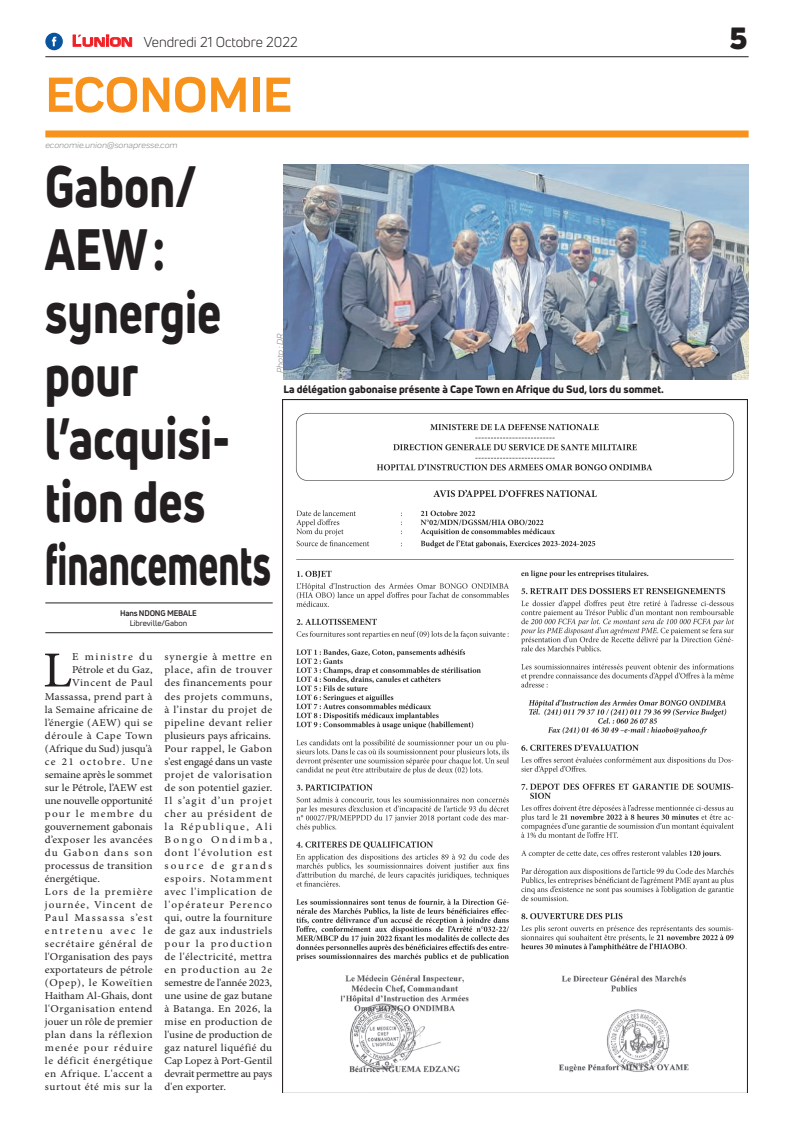
<style>
.page{position:relative;width:794px;height:1129px;background:#fff}
.page>*{position:absolute;margin:0;border:0;box-sizing:border-box;transform-origin:0 0}
.t1{font:800 57px/63px "Uni Neue";color:#231f20;scale:.8 1}
.t2{font:700 51px "Praktika";color:#f7931d}
.t3{font:50.5px "Minion Pro";color:#231f20;scale:1.07 1}
.t4{font:900 30px "Uni Neue";color:#231f20}
.t5{font:14px "Uni Neue";color:#231f20}
.t6{font:10.5px/13px "Minion Pro";letter-spacing:.025em;color:#231f20;text-align:justify;scale:1.07 1}
.t7{font:800 10.5px "Uni Neue";color:#231f20}
.t8{font:10.5px "Minion Pro";letter-spacing:.055em;color:#231f20;scale:1.07 1}
.t9{font:10.5px "Minion Pro";color:#231f20;scale:1.07 1}
.t10{font:10.5px "Minion Pro";letter-spacing:-.01em;color:#231f20;scale:1.07 1}
.t11{font:10.5px "Minion Pro";letter-spacing:-.005em;color:#231f20;scale:1.07 1}
.t12{font:10.5px "Minion Pro";letter-spacing:.045em;color:#231f20;scale:1.07 1}
.t13{font:10.5px "Minion Pro";letter-spacing:.09em;color:#231f20;scale:1.07 1}
.t14{font:10.5px "Minion Pro";letter-spacing:.11em;color:#231f20;scale:1.07 1}
.t15{font:10.5px "Minion Pro";letter-spacing:.095em;color:#231f20;scale:1.07 1}
.t16{font:10.5px "Minion Pro";letter-spacing:-.025em;color:#231f20;scale:1.07 1}
.t17{font:10.5px "Minion Pro";letter-spacing:-.015em;color:#231f20;scale:1.07 1}
.t18{font:10.5px "Minion Pro";letter-spacing:.07em;color:#231f20;scale:1.07 1}
.t19{font:10.5px "Minion Pro";letter-spacing:.06em;color:#231f20;scale:1.07 1}
.t20{font:10.5px "Minion Pro";letter-spacing:.05em;color:#231f20;scale:1.07 1}
.t21{font:10.5px "Minion Pro";letter-spacing:.165em;color:#231f20;scale:1.07 1}
.t22{font:10.5px "Minion Pro";letter-spacing:.1em;color:#231f20;scale:1.07 1}
.t23{font:10.5px "Minion Pro";letter-spacing:.13em;color:#231f20;scale:1.07 1}
.t24{font:italic 9px "Praktika";color:#818386}
.t25{font:8px "Uni Neue";color:#231f20}
.t26{font:700 8px "Uni Neue";letter-spacing:-.02em;color:#231f20}
.s1{font-family:"Eurostile";font-weight:600;font-size:15px;color:#ee1d23}
.s2{font-family:"Eurostile";font-weight:600;font-size:11.4px;color:#ee1d23}
</style>
<div class="page">
<div style="left:45px;top:130px;width:703px;height:7px;background:#f7931d"></div>
<hr style="left:45px;top:56px;width:703px;height:1px;background:#231f20">
<svg style="left:72px;top:34px;width:60px;height:13px"></svg>
<div style="left:45px;top:33px;width:18px;height:17px;background:#08549e;border-radius:50%"></div>
<svg style="left:52px;top:37px;width:4px;height:9px"></svg>
<img style="left:282px;top:400px;width:465px;height:691px">
<hr style="left:45px;top:632px;width:228px;height:1px;background:#231f20">
<hr style="left:45px;top:602px;width:228px;height:1px;background:#231f20">
<img style="left:283px;top:164px;width:465px;height:215px">
<h3 class="t5" style="left:72px;top:33px;width:227px"><span class="s1">L</span><span class="s2">UNION</span> Vendredi 21 Octobre 2022</h3>
<h2 class="t2" style="left:45px;top:54px;width:248px">ECONOMIE</h2>
<p class="t24" style="left:45px;top:139px;width:134px">economie.union@sonapresse.com</p>
<h1 class="t1" style="left:45px;top:154px;width:284px">Gabon/<br>AEW: synergie pour l’acquisi&shy;tion des financements</h1>
<p class="t26" style="left:120px;top:608px;width:78px">Hans NDONG MEBALE</p>
<p class="t25" style="left:130px;top:618px;width:59px">Libreville/Gabon</p>
<p class="t24" style="left:274px;top:373px;width:41px;rotate:-90deg">Photo : DR</p>
<p class="t7" style="left:283px;top:382px;width:382px">La délégation gabonaise présente à Cape Town en Afrique du Sud, lors du sommet.</p>
<h3 class="t3" style="left:43px;top:636px;width:29px">L</h3>
<p class="t23" style="left:72px;top:650px;width:77px">E ministre du</p>
<p class="t9" style="left:72px;top:663px;width:77px">Pétrole et du Gaz,</p>
<p class="t8" style="left:72px;top:676px;width:77px">Vincent de Paul</p>
<p class="t6" style="left:45px;top:689px;width:102px">Massassa, prend part à</p>
<p class="t6" style="left:45px;top:702px;width:102px">la Semaine africaine de</p>
<p class="t6" style="left:45px;top:715px;width:102px">l’énergie (AEW) qui se</p>
<p class="t8" style="left:45px;top:728px;width:102px">déroule à Cape Town</p>
<p class="t10" style="left:45px;top:741px;width:102px">(Afrique du Sud) jusqu'à</p>
<p class="t14" style="left:45px;top:754px;width:102px">ce 21 octobre. Une</p>
<p class="t17" style="left:45px;top:767px;width:102px">semaine après le sommet</p>
<p class="t9" style="left:45px;top:780px;width:102px">sur le Pétrole, l’AEW est</p>
<p class="t16" style="left:45px;top:793px;width:102px">une nouvelle opportunité</p>
<p class="t22" style="left:45px;top:806px;width:102px">pour le membre du</p>
<p class="t11" style="left:45px;top:819px;width:102px">gouvernement gabonais</p>
<p class="t6" style="left:45px;top:832px;width:102px">d’exposer les avancées</p>
<p class="t15" style="left:45px;top:845px;width:102px">du Gabon dans son</p>
<p class="t6" style="left:45px;top:858px;width:102px">processus de transition</p>
<p class="t9" style="left:45px;top:871px;width:53px">énergétique.</p>
<p class="t15" style="left:45px;top:884px;width:102px">Lors de la première</p>
<p class="t13" style="left:45px;top:897px;width:102px">journée, Vincent de</p>
<p class="t14" style="left:45px;top:910px;width:102px">Paul Massassa s’est</p>
<p class="t21" style="left:45px;top:923px;width:102px">entretenu avec le</p>
<p class="t18" style="left:45px;top:936px;width:102px">secrétaire général de</p>
<p class="t6" style="left:45px;top:949px;width:102px">l'Organisation des pays</p>
<p class="t6" style="left:45px;top:962px;width:102px">exportateurs de pétrole</p>
<p class="t19" style="left:45px;top:975px;width:102px">(Opep), le Koweïtien</p>
<p class="t10" style="left:45px;top:988px;width:102px">Haitham Al-Ghais, dont</p>
<p class="t12" style="left:45px;top:1001px;width:102px">l'Organisation entend</p>
<p class="t11" style="left:45px;top:1014px;width:102px">jouer un rôle de premier</p>
<p class="t12" style="left:45px;top:1027px;width:102px">plan dans la réflexion</p>
<p class="t13" style="left:45px;top:1040px;width:102px">menée pour réduire</p>
<p class="t8" style="left:45px;top:1053px;width:102px">le déficit énergétique</p>
<p class="t6" style="left:45px;top:1066px;width:102px">en Afrique. L'accent a</p>
<p class="t20" style="left:45px;top:1079px;width:102px">surtout été mis sur la</p>
<p class="t6" style="left:164px;top:650px;width:102px">synergie à mettre en place, afin de trouver des financements pour des projets communs, à l’instar du projet de pipeline devant relier plusieurs pays africains.<br>Pour rappel, le Gabon s'est engagé dans un vaste projet de valorisation de son potentiel gazier.<br>Il s’agit d’un projet cher au président de la République, Ali Bongo Ondimba, dont l'évolution est source de grands espoirs. Notamment avec l'implication de l'opérateur Perenco qui, outre la fourniture de gaz aux industriels pour la production de l'électricité, mettra en production au 2e semestre de l'année 2023, une usine de gaz butane à Batanga. En 2026, la mise en production de l'usine de production de gaz naturel liquéfié du Cap Lopez à Port-Gentil devrait permettre au pays d'en exporter.</p>
<h3 class="t4" style="left:729px;top:17px;width:19px">5</h3>
</div>
